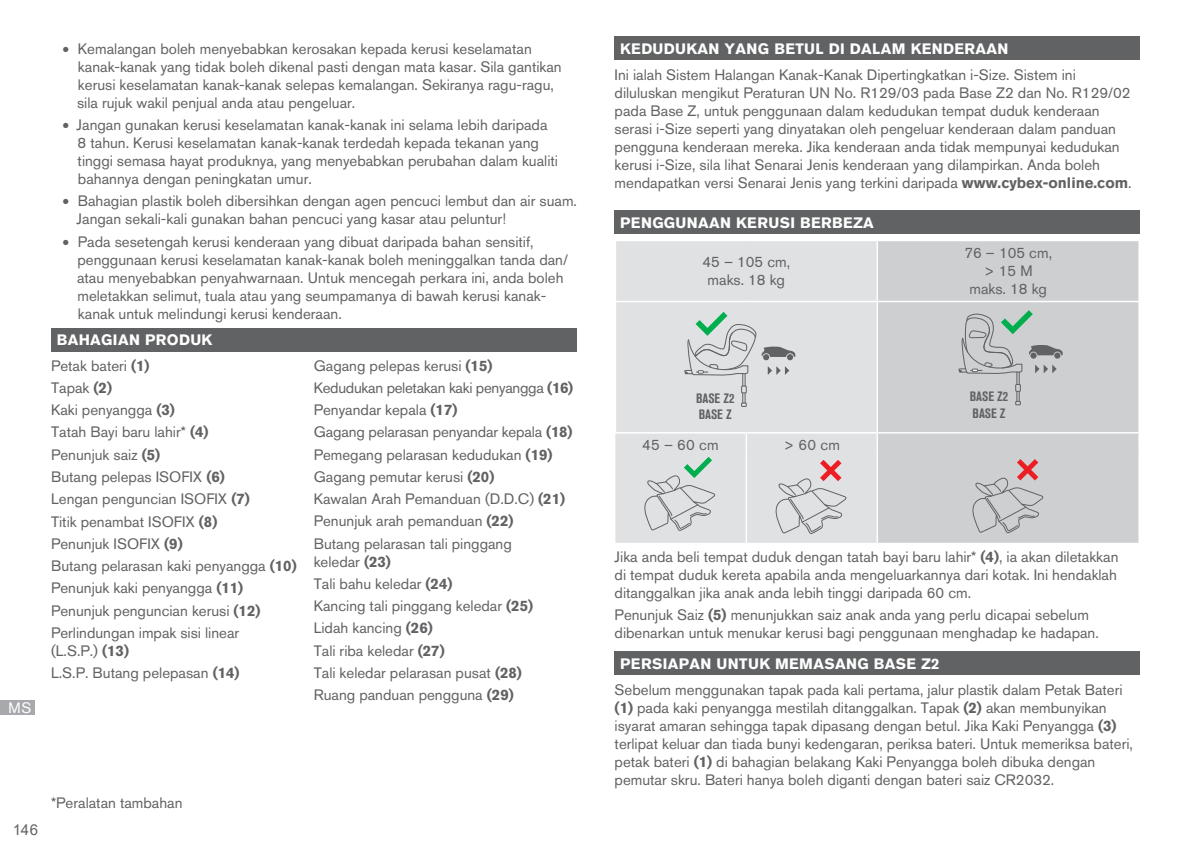
<style>
.page{position:relative;width:1191px;height:851px;background:#fff}
.page>*{position:absolute;margin:0;border:0;box-sizing:border-box;transform-origin:0 0}
.t1{font:15px/18px "Akzidenz Grotesk Pro";color:#616264}
.t2{font:700 15px/25.5px "Akzidenz Grotesk Pro";letter-spacing:.025em;color:#fff}
.t3{font:15px "Arial";color:#616264}
.t4{font:15px "Akzidenz Grotesk Pro";color:#fff}
.t5{font:700 condensed 13.5px/16.2px "Akzidenz Grotesk BQ";color:#616264}
.s1{font-family:"Arial";font-size:21px}
.s2{font-weight:400;color:#616264}
.s3{color:#616264}
.s4{font-weight:700}
</style>
<div class="page">
<div style="left:0;top:699px;width:34px;height:15px;background:#a7a9ac"></div>
<div style="left:51px;top:328px;width:525px;height:23px;background:#616264"></div>
<div style="left:614px;top:37px;width:526px;height:23px;background:#616264"></div>
<div style="left:614px;top:210px;width:526px;height:24px;background:#616264"></div>
<div style="left:614px;top:651px;width:526px;height:23px;background:#616264"></div>
<div style="left:615px;top:241px;width:261px;height:301px;background:#e0e1e2"></div>
<div style="left:878px;top:241px;width:260px;height:301px;background:#cdcfd0"></div>
<hr style="left:614px;top:241px;width:2px;height:60px;background:#fff">
<hr style="left:614px;top:301px;width:132px;height:1px;background:#fff">
<hr style="left:614px;top:302px;width:2px;height:130px;background:#fff">
<hr style="left:746px;top:301px;width:131px;height:1px;background:#fff">
<hr style="left:877px;top:301px;width:263px;height:1px;background:#fff">
<hr style="left:877px;top:432px;width:263px;height:1px;background:#fff">
<hr style="left:614px;top:432px;width:132px;height:1px;background:#fff">
<hr style="left:746px;top:432px;width:131px;height:1px;background:#fff">
<hr style="left:745px;top:433px;width:2px;height:21px;background:#fff">
<hr style="left:745px;top:454px;width:2px;height:88px;background:#fff">
<svg style="left:741px;top:393px;width:5px;height:14px"></svg>
<div style="left:741px;top:385px;width:5px;height:8px;border:1px solid #616264"></div>
<svg style="left:683px;top:312px;width:112px;height:74px;background:#ccd2d0"></svg>
<svg style="left:1015px;top:392px;width:5px;height:13px"></svg>
<div style="left:1015px;top:384px;width:5px;height:8px;border:1px solid #616264"></div>
<svg style="left:958px;top:310px;width:104px;height:74px;background:#bac1bf"></svg>
<svg style="left:968px;top:459px;width:76px;height:75px;background:#c5bfc0"></svg>
<svg style="left:640px;top:456px;width:76px;height:75px;background:#ced5d3"></svg>
<svg style="left:771px;top:459px;width:76px;height:75px;background:#d6ced0"></svg>
<p class="t4" style="left:9px;top:697px;width:24px">MS</p>
<p class="t1" style="left:77px;top:39px;width:486px;text-indent:-15px"><span class="s1">•</span> Kemalangan boleh menyebabkan kerosakan kepada kerusi keselamatan kanak-kanak yang tidak boleh dikenal pasti dengan mata kasar. Sila gantikan kerusi keselamatan kanak-kanak selepas kemalangan. Sekiranya ragu-ragu, sila rujuk wakil penjual anda atau pengeluar.</p>
<p class="t1" style="left:78px;top:116px;width:482px;text-indent:-15px"><span class="s1">•</span> Jangan gunakan kerusi keselamatan kanak-kanak ini selama lebih daripada 8 tahun. Kerusi keselamatan kanak-kanak terdedah kepada tekanan yang tinggi semasa hayat produknya, yang menyebabkan perubahan dalam kualiti bahannya dengan peningkatan umur.</p>
<p class="t1" style="left:77px;top:192px;width:502px;text-indent:-14px"><span class="s1">•</span> Bahagian plastik boleh dibersihkan dengan agen pencuci lembut dan air suam.<br>Jangan sekali-kali gunakan bahan pencuci yang kasar atau peluntur!</p>
<p class="t1" style="left:77px;top:232px;width:492px;text-indent:-15px"><span class="s1">•</span> Pada sesetengah kerusi kenderaan yang dibuat daripada bahan sensitif, penggunaan kerusi keselamatan kanak-kanak boleh meninggalkan tanda dan/ atau menyebabkan penyahwarnaan. Untuk mencegah perkara ini, anda boleh meletakkan selimut, tuala atau yang seumpamanya di bawah kerusi kanak&shy;kanak untuk melindungi kerusi kenderaan.</p>
<p class="t2" style="left:51px;top:327px;width:163px;text-indent:6px">BAHAGIAN PRODUK<br><span class="s2">Petak bateri</span> <span class="s3">(1)</span></p>
<p class="t1" style="left:51px;top:376px;width:247px;line-height:22.2px">Tapak <span class="s4">(2)<br></span>Kaki penyangga <span class="s4">(3)<br></span>Tatah Bayi baru lahir* <span class="s4">(4)<br></span>Penunjuk saiz <span class="s4">(5)<br></span>Butang pelepas ISOFIX <span class="s4">(6)<br></span>Lengan penguncian ISOFIX <span class="s4">(7)<br></span>Titik penambat ISOFIX <span class="s4">(8)<br></span>Penunjuk ISOFIX <span class="s4">(9)<br></span>Butang pelarasan kaki penyangga <span class="s4">(10)<br></span>Penunjuk kaki penyangga <span class="s4">(11)<br></span>Penunjuk penguncian kerusi <span class="s4">(12)<br></span>Perlindungan impak sisi linear</p>
<p class="t1" style="left:51px;top:639px;width:190px;line-height:22.2px">(L.S.P.) <span class="s4">(13)<br></span>L.S.P. Butang pelepasan <span class="s4">(14)</span></p>
<p class="t1" style="left:314px;top:354px;width:261px;line-height:22.2px">Gagang pelepas kerusi <span class="s4">(15)<br></span>Kedudukan peletakan kaki penyangga <span class="s4">(16)<br></span>Penyandar kepala <span class="s4">(17)<br></span>Gagang pelarasan penyandar kepala <span class="s4">(18)<br></span>Pemegang pelarasan kedudukan <span class="s4">(19)<br></span>Gagang pemutar kerusi <span class="s4">(20)<br></span>Kawalan Arah Pemanduan (D.D.C) <span class="s4">(21)<br></span>Penunjuk arah pemanduan <span class="s4">(22)<br></span>Butang pelarasan tali pinggang</p>
<p class="t1" style="left:314px;top:550px;width:221px;line-height:22.2px">keledar <span class="s4">(23)<br></span>Tali bahu keledar <span class="s4">(24)<br></span>Kancing tali pinggang keledar <span class="s4">(25)<br></span>Lidah kancing <span class="s4">(26)<br></span>Tali riba keledar <span class="s4">(27)<br></span>Tali keledar pelarasan pusat <span class="s4">(28)<br></span>Ruang panduan pengguna <span class="s4">(29)</span></p>
<p class="t3" style="left:13px;top:819px;width:27px">146</p>
<p class="t1" style="left:51px;top:794px;width:133px">*Peralatan tambahan</p>
<p class="t2" style="left:620px;top:36px;width:389px">KEDUDUKAN YANG BETUL DI DALAM KENDERAAN</p>
<p class="t1" style="left:614px;top:66px;width:518px">Ini ialah Sistem Halangan Kanak-Kanak Dipertingkatkan i-Size. Sistem ini diluluskan mengikut Peraturan UN No. R129/03 pada Base Z2 dan No. R129/02 pada Base Z, untuk penggunaan dalam kedudukan tempat duduk kenderaan serasi i-Size seperti yang dinyatakan oleh pengeluar kenderaan dalam panduan pengguna kenderaan mereka. Jika kenderaan anda tidak mempunyai kedudukan kerusi i-Size, sila lihat Senarai Jenis kenderaan yang dilampirkan. Anda boleh mendapatkan versi Senarai Jenis yang terkini daripada <span class="s4">www.cybex-online.com</span>.</p>
<p class="t2" style="left:620px;top:209px;width:255px">PENGGUNAAN KERUSI BERBEZA</p>
<p class="t1" style="left:702px;top:252px;width:89px;text-align:center">45 – 105 cm, maks. 18 kg</p>
<p class="t1" style="left:964px;top:243px;width:89px;text-align:center">76 – 105 cm, &gt; 15 M maks. 18 kg</p>
<p class="t5" style="left:696px;top:390px;width:40px">BASE Z2<br>BASE Z</p>
<p class="t5" style="left:969px;top:388px;width:40px">BASE Z2<br>BASE Z</p>
<p class="t1" style="left:642px;top:435px;width:78px">45 – 60 cm</p>
<p class="t1" style="left:783px;top:435px;width:58px">&gt; 60 cm</p>
<p class="t1" style="left:614px;top:547px;width:505px;text-align:justify">Jika anda beli tempat duduk dengan tatah bayi baru lahir* <span class="s4">(4)</span>, ia akan diletakkan di tempat duduk kereta apabila anda mengeluarkannya dari kotak. Ini hendaklah ditanggalkan jika anak anda lebih tinggi daripada 60 cm.</p>
<p class="t1" style="left:614px;top:605px;width:486px">Penunjuk Saiz <span class="s4">(5)</span> menunjukkan saiz anak anda yang perlu dicapai sebelum dibenarkan untuk menukar kerusi bagi penggunaan menghadap ke hadapan.</p>
<p class="t2" style="left:620px;top:650px;width:321px">PERSIAPAN UNTUK MEMASANG BASE Z2</p>
<p class="t1" style="left:614px;top:680px;width:520px">Sebelum menggunakan tapak pada kali pertama, jalur plastik dalam Petak Bateri <span class="s4">(1)</span> pada kaki penyangga mestilah ditanggalkan. Tapak <span class="s4">(2)</span> akan membunyikan isyarat amaran sehingga tapak dipasang dengan betul. Jika Kaki Penyangga <span class="s4">(3) </span>terlipat keluar dan tiada bunyi kedengaran, periksa bateri. Untuk memeriksa bateri, petak bateri <span class="s4">(1)</span> di bahagian belakang Kaki Penyangga boleh dibuka dengan pemutar skru. Bateri hanya boleh diganti dengan bateri saiz CR2032.</p>
</div>
